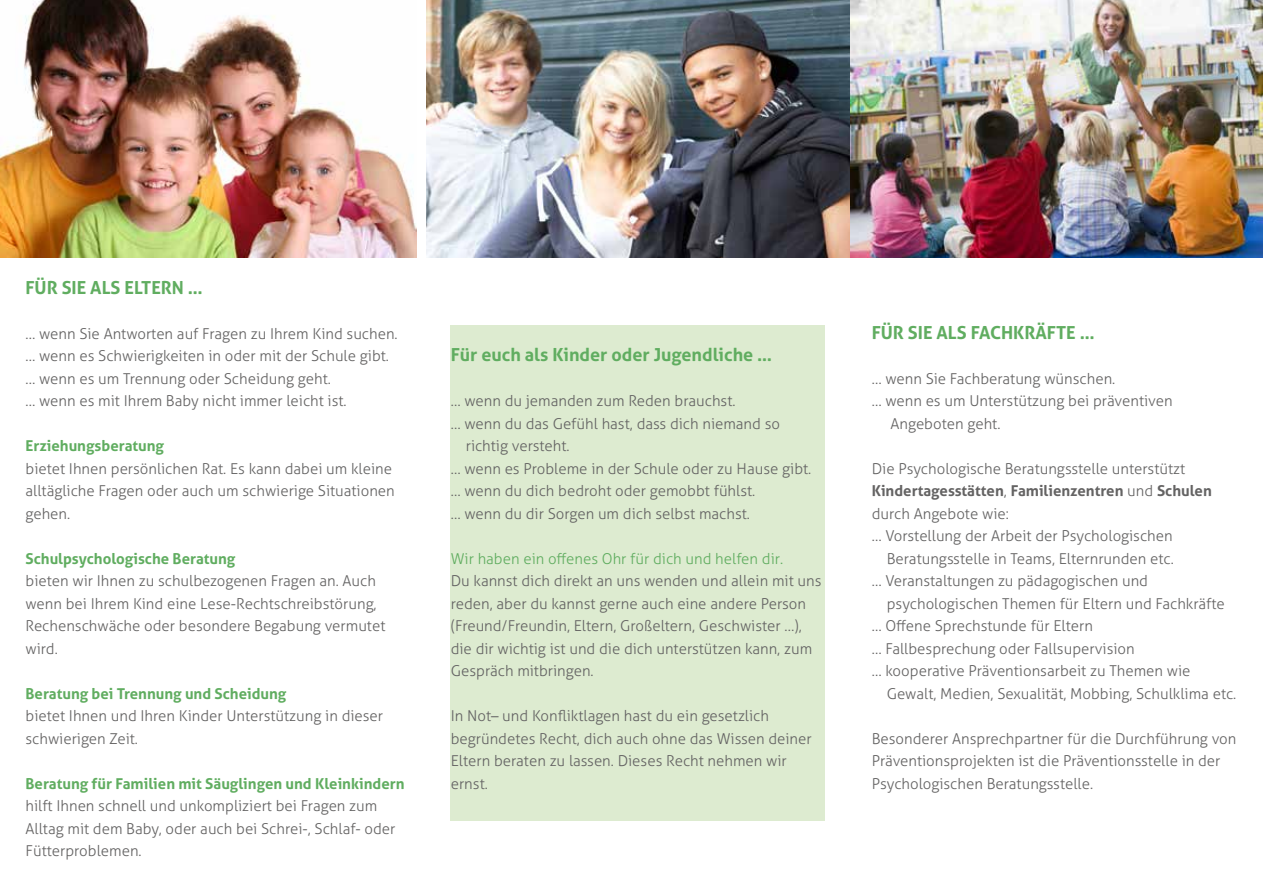
<style>
.page{position:relative;width:1263px;height:893px;background:#fff}
.page>*{position:absolute;margin:0;border:0;box-sizing:border-box;transform-origin:0 0}
.t1{font:700 18px "Aller";color:#60ad60}
.t2{font:300 15px/22.5px "Aller";color:#646363}
.t3{font:700 15px "Aller";color:#60ad60}
.t4{font:700 15px "Aller";color:#646363}
.t5{font:300 15px "Aller";color:#60ad60}
.s1{font-weight:300}
</style>
<div class="page">
<div style="left:451px;top:325px;width:374px;height:495px;background:#ddebd0"></div>
<img style="left:426px;top:0;width:424px;height:258px">
<img style="left:850px;top:0;width:413px;height:258px">
<img style="left:0;top:0;width:416px;height:258px">
<p class="t1" style="left:26px;top:276px;width:179px">FÜR SIE ALS ELTERN …</p>
<p class="t2" style="left:26px;top:322px;width:374px">… wenn Sie Antworten auf Fragen zu Ihrem Kind suchen. … wenn es Schwierigkeiten in oder mit der Schule gibt. … wenn es um Trennung oder Scheidung geht.<br>… wenn es mit Ihrem Baby nicht immer leicht ist.</p>
<p class="t3" style="left:26px;top:436px;width:140px">Erziehungsberatung</p>
<p class="t2" style="left:26px;top:457px;width:371px">bietet Ihnen persönlichen Rat. Es kann dabei um kleine alltägliche Fragen oder auch um schwierige Situationen gehen.</p>
<p class="t3" style="left:26px;top:549px;width:211px">Schulpsychologische Beratung</p>
<p class="t2" style="left:26px;top:569px;width:361px">bieten wir Ihnen zu schulbezogenen Fragen an. Auch wenn bei Ihrem Kind eine Lese-Rechtschreibstörung, Rechenschwäche oder besondere Begabung vermutet wird.</p>
<p class="t3" style="left:26px;top:684px;width:262px">Beratung bei Trennung und Scheidung</p>
<p class="t2" style="left:26px;top:704px;width:359px">bietet Ihnen und Ihren Kinder Unterstützung in dieser schwierigen Zeit.</p>
<p class="t3" style="left:26px;top:774px;width:381px">Beratung für Familien mit Säuglingen und Kleinkindern</p>
<p class="t2" style="left:26px;top:794px;width:371px">hilft Ihnen schnell und unkompliziert bei Fragen zum<br>Alltag mit dem Baby, oder auch bei Schrei-, Schlaf- oder<br>Fütterproblemen.</p>
<p class="t1" style="left:451px;top:344px;width:323px">Für euch als Kinder oder Jugendliche …</p>
<p class="t2" style="left:451px;top:389px;width:286px">… wenn du jemanden zum Reden brauchst.</p>
<p class="t2" style="left:451px;top:412px;width:331px">… wenn du das Gefühl hast, dass dich niemand so</p>
<p class="t2" style="left:466px;top:434px;width:105px">richtig versteht.</p>
<p class="t2" style="left:451px;top:457px;width:362px">… wenn es Probleme in der Schule oder zu Hause gibt.</p>
<p class="t2" style="left:451px;top:479px;width:306px">… wenn du dich bedroht oder gemobbt fühlst.</p>
<p class="t2" style="left:451px;top:502px;width:301px">… wenn du dir Sorgen um dich selbst machst.</p>
<p class="t5" style="left:451px;top:549px;width:334px">Wir haben ein offenes Ohr für dich und helfen dir.</p>
<p class="t2" style="left:451px;top:569px;width:372px">Du kannst dich direkt an uns wenden und allein mit uns reden, aber du kannst gerne auch eine andere Person (Freund/Freundin, Eltern, Großeltern, Geschwister …), die dir wichtig ist und die dich unterstützen kann, zum Gespräch mitbringen.</p>
<p class="t2" style="left:451px;top:704px;width:362px">In Not– und Konfliktlagen hast du ein gesetzlich begründetes Recht, dich auch ohne das Wissen deiner Eltern beraten zu lassen. Dieses Recht nehmen wir ernst.</p>
<p class="t1" style="left:872px;top:321px;width:224px">FÜR SIE ALS FACHKRÄFTE …</p>
<p class="t2" style="left:872px;top:367px;width:245px">… wenn Sie Fachberatung wünschen.</p>
<p class="t2" style="left:872px;top:389px;width:302px">… wenn es um Unterstützung bei präventiven</p>
<p class="t2" style="left:890px;top:412px;width:111px">Angeboten geht.</p>
<p class="t2" style="left:872px;top:457px;width:315px">Die Psychologische Beratungsstelle unterstützt</p>
<p class="t4" style="left:872px;top:481px;width:342px">Kindertagesstätten<span class="s1">,</span> Familienzentren <span class="s1">und</span> Schulen</p>
<p class="t2" style="left:872px;top:502px;width:139px">durch Angebote wie:</p>
<p class="t2" style="left:872px;top:524px;width:302px">… Vorstellung der Arbeit der Psychologischen</p>
<p class="t2" style="left:887px;top:547px;width:289px">Beratungsstelle in Teams, Elternrunden etc.</p>
<p class="t2" style="left:872px;top:569px;width:278px">… Veranstaltungen zu pädagogischen und</p>
<p class="t2" style="left:887px;top:592px;width:340px">psychologischen Themen für Eltern und Fachkräfte</p>
<p class="t2" style="left:872px;top:614px;width:223px">… Offene Sprechstunde für Eltern</p>
<p class="t2" style="left:872px;top:637px;width:264px">… Fallbesprechung oder Fallsupervision</p>
<p class="t2" style="left:872px;top:659px;width:320px">… kooperative Präventionsarbeit zu Themen wie</p>
<p class="t2" style="left:887px;top:682px;width:351px">Gewalt, Medien, Sexualität, Mobbing, Schulklima etc.</p>
<p class="t2" style="left:872px;top:727px;width:366px">Besonderer Ansprechpartner für die Durchführung von<br>Präventionsprojekten ist die Präventionsstelle in der<br>Psychologischen Beratungsstelle.</p>
</div>
